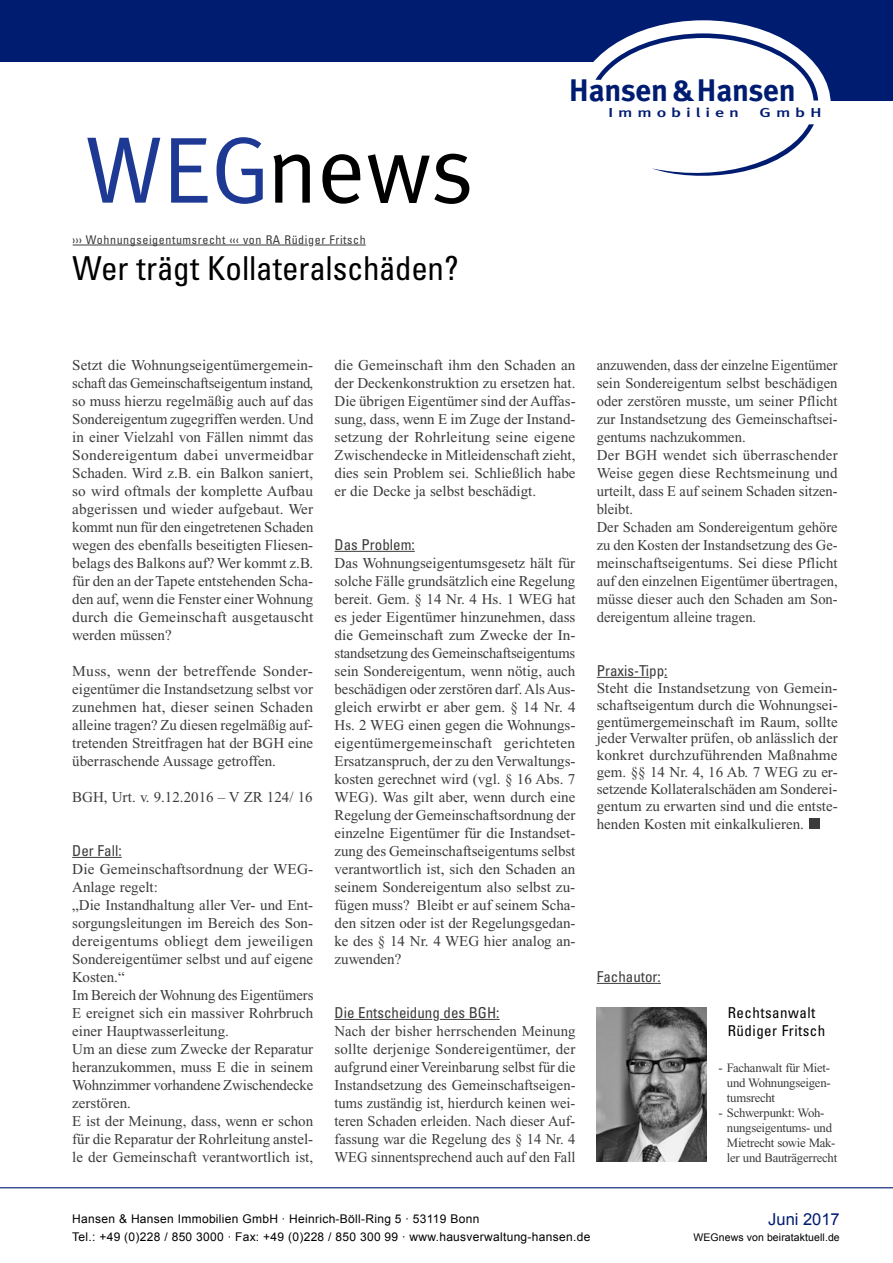
<style>
.page{position:relative;width:893px;height:1263px;background:#fff}
.page>*{position:absolute;margin:0;border:0;box-sizing:border-box;transform-origin:0 0}
.t1{font:94.5px "Meta";color:#000}
.t2{font:condensed 33px "Univers";letter-spacing:-.01em;color:#000}
.t3{font:700 31.2px "Meta Plus";letter-spacing:-.01em;color:#001c71}
.t4{font:16.5px "Arial";color:#001c71}
.t5{font:15px/18px "Times New Roman";color:#3b3b3a;text-align:justify}
.t6{font:15px/18px "Times New Roman";color:#3b3b3a;scale:.96 1}
.t7{font:condensed 15px "Univers";color:#3b3b3a}
.t8{font:condensed 15px/18px "Univers";letter-spacing:.03em;color:#000}
.t9{font:500 13.05px "Meta Plus";letter-spacing:.265em;color:#001c71;scale:1.4 1}
.t10{font:12.75px/15px "Times New Roman";letter-spacing:-.02em;color:#3b3b3a;text-align:justify}
.t11{font:12px/18px "Arial";letter-spacing:.025em;color:#000}
.t12{font:condensed 12px "Univers";letter-spacing:.05em;color:#3b3b3a}
.t13{font:10.5px "Arial";letter-spacing:.01em;color:#000}
.s1{color:#1d3994}
</style>
<div class="page">
<div style="left:0;top:0;width:893px;height:61px;background:#001c71"></div>
<svg style="left:576px;top:20px;width:317px;height:156px"></svg>
<hr style="left:0;top:1187px;width:893px;height:1px;background:#001c71">
<img style="left:597px;top:1007px;width:110px;height:155px">
<hr style="left:597px;top:983px;width:64px;height:1px;background:#3b3b3a">
<hr style="left:72px;top:857px;width:50px;height:1px;background:#3b3b3a">
<hr style="left:334px;top:551px;width:81px;height:1px;background:#3b3b3a">
<hr style="left:334px;top:1019px;width:98px;height:1px;background:#3b3b3a">
<hr style="left:440px;top:1019px;width:60px;height:1px;background:#3b3b3a">
<hr style="left:73px;top:245px;width:235px;height:1px;background:#3b3b3a">
<hr style="left:315px;top:245px;width:51px;height:1px;background:#3b3b3a">
<hr style="left:597px;top:677px;width:52px;height:1px;background:#3b3b3a">
<div style="left:810px;top:818px;width:10px;height:11px;background:#3b3b3a"></div>
<h3 class="t3" style="left:569px;top:72px;width:228px">Hansen&amp; Hansen</h3>
<h1 class="t1" style="left:85px;top:115px;width:390px"><span class="s1">WEG</span>news</h1>
<p class="t12" style="left:73px;top:232px;width:295px">››› Wohnungseigentumsrecht ‹‹‹ von RA Rüdiger Fritsch</p>
<h2 class="t2" style="left:72px;top:247px;width:388px">Wer trägt Kollateralschäden?</h2>
<p class="t9" style="left:608px;top:105px;width:95px">Immobilien</p>
<p class="t9" style="left:760px;top:105px;width:46px">GmbH</p>
<p class="t5" style="left:72px;top:356px;width:243px">Setzt die Wohnungseigentümergemein&shy;schaft das Gemeinschaftseigentum instand, so muss hierzu regelmäßig auch auf das Sondereigentum zugegriffen werden. Und in einer Vielzahl von Fällen nimmt das Sondereigentum dabei unvermeidbar Schaden. Wird z.B. ein Balkon saniert, so wird oftmals der komplette Aufbau abgerissen und wieder aufgebaut. Wer kommt nun für den eingetretenen Schaden wegen des ebenfalls beseitigten Fliesen&shy;belags des Balkons auf? Wer kommt z.B. für den an der Tapete entstehenden Scha&shy;den auf, wenn die Fenster einer Wohnung durch die Gemeinschaft ausgetauscht werden müssen?</p>
<p class="t5" style="left:72px;top:662px;width:242px">Muss, wenn der betreffende Sonder&shy;eigentümer die Instandsetzung selbst vor zunehmen hat, dieser seinen Schaden alleine tragen? Zu diesen regelmäßig auf&shy;tretenden Streitfragen hat der BGH eine überraschende Aussage getroffen.</p>
<p class="t5" style="left:72px;top:788px;width:242px">BGH, Urt. v. 9.12.2016 – V ZR 124/ 16</p>
<p class="t7" style="left:72px;top:841px;width:51px">Der Fall:</p>
<p class="t5" style="left:72px;top:860px;width:243px;text-align:left">Die Gemeinschaftsordnung der WEG-Anlage regelt:<br>„Die Instandhaltung aller Ver- und Ent&shy;sorgungsleitungen im Bereich des Son&shy;dereigentums obliegt dem jeweiligen Sondereigentümer selbst und auf eigene Kosten.“<br>Im Bereich der Wohnung des Eigentümers E ereignet sich ein massiver Rohrbruch einer Hauptwasserleitung.<br>Um an diese zum Zwecke der Reparatur heranzukommen, muss E die in seinem Wohnzimmer vorhandene Zwischendecke zerstören.<br>E ist der Meinung, dass, wenn er schon für die Reparatur der Rohrleitung anstel&shy;le der Gemeinschaft verantwortlich ist,</p>
<p class="t5" style="left:334px;top:356px;width:243px">die Gemeinschaft ihm den Schaden an der Deckenkonstruktion zu ersetzen hat.<br>Die übrigen Eigentümer sind der Auffas&shy;sung, dass, wenn E im Zuge der Instand&shy;setzung der Rohrleitung seine eigene Zwischendecke in Mitleidenschaft zieht, dies sein Problem sei. Schließlich habe er die Decke ja selbst beschädigt.</p>
<p class="t7" style="left:334px;top:535px;width:82px">Das Problem:</p>
<p class="t5" style="left:334px;top:554px;width:243px">Das Wohnungseigentumsgesetz hält für solche Fälle grundsätzlich eine Regelung bereit. Gem. § 14 Nr. 4 Hs. 1 WEG hat es jeder Eigentümer hinzunehmen, dass die Gemeinschaft zum Zwecke der In&shy;standsetzung des Gemeinschaftseigentums sein Sondereigentum, wenn nötig, auch beschädigen oder zerstören darf. Als Aus&shy;gleich erwirbt er aber gem. § 14 Nr. 4<br>Hs. 2 WEG einen gegen die Wohnungs&shy;eigentümergemeinschaft gerichteten Ersatzanspruch, der zu den Verwaltungs&shy;kosten gerechnet wird (vgl. § 16 Abs. 7<br>WEG). Was gilt aber, wenn durch eine Regelung der Gemeinschaftsordnung der einzelne Eigentümer für die Instandset&shy;zung des Gemeinschaftseigentums selbst verantwortlich ist, sich den Schaden an seinem Sondereigentum also selbst zu&shy;fügen muss? Bleibt er auf seinem Scha&shy;den sitzen oder ist der Regelungsgedan&shy;ke des § 14 Nr. 4 WEG hier analog an&shy;zuwenden?</p>
<p class="t7" style="left:334px;top:1003px;width:167px">Die Entscheidung des BGH:</p>
<p class="t5" style="left:334px;top:1022px;width:243px">Nach der bisher herrschenden Meinung sollte derjenige Sondereigentümer, der aufgrund einer Vereinbarung selbst für die Instandsetzung des Gemeinschaftseigen&shy;tums zuständig ist, hierdurch keinen wei&shy;teren Schaden erleiden. Nach dieser Auf&shy;fassung war die Regelung des § 14 Nr. 4<br>WEG sinnentsprechend auch auf den Fall</p>
<p class="t6" style="left:597px;top:356px;width:253px">anzuwenden, dass der einzelne Eigentümer sein Sondereigentum selbst beschädigen oder zerstören musste, um seiner Pflicht zur Instandsetzung des Gemeinschaftsei&shy;gentums nachzukommen.<br>Der BGH wendet sich überraschender Weise gegen diese Rechtsmeinung und urteilt, dass E auf seinem Schaden sitzen&shy;bleibt.<br>Der Schaden am Sondereigentum gehöre zu den Kosten der Instandsetzung des Ge&shy;meinschaftseigentums. Sei diese Pflicht auf den einzelnen Eigentümer übertragen, müsse dieser auch den Schaden am Son&shy;dereigentum alleine tragen.</p>
<p class="t7" style="left:597px;top:661px;width:72px">Praxis-Tipp:</p>
<p class="t5" style="left:597px;top:679px;width:242px;line-height:17px">Steht die Instandsetzung von Gemein&shy;schaftseigentum durch die Wohnungsei&shy;gentümergemeinschaft im Raum, sollte jeder Verwalter prüfen, ob anlässlich der konkret durchzuführenden Maßnahme gem. §§ 14 Nr. 4, 16 Ab. 7 WEG zu er&shy;setzende Kollateralschäden am Sonderei&shy;gentum zu erwarten sind und die entste&shy;henden Kosten mit einkalkulieren.</p>
<p class="t7" style="left:597px;top:967px;width:66px">Fachautor:</p>
<p class="t8" style="left:728px;top:1003px;width:99px">Rechtsanwalt<br>Rüdiger Fritsch</p>
<p class="t10" style="left:727px;top:1060px;width:105px;text-indent:-9px">- Fachanwalt für Miet&shy;und Wohnungseigen&shy;tumsrecht</p>
<p class="t10" style="left:727px;top:1105px;width:112px;text-align:left;text-indent:-9px">- Schwerpunkt: Woh&shy;nungseigentums- und<br>Mietrecht sowie Mak&shy;ler und Bauträgerrecht</p>
<p class="t11" style="left:72px;top:1210px;width:520px">Hansen &amp; Hansen Immobilien GmbH · Heinrich-Böll-Ring 5 · 53119 Bonn<br>Tel.: +49 (0)228 / 850 3000 · Fax: +49 (0)228 / 850 300 99 · www.hausverwaltung-hansen.de</p>
<p class="t4" style="left:768px;top:1208px;width:73px">Juni 2017</p>
<p class="t13" style="left:693px;top:1230px;width:148px">WEGnews von beirataktuell.de</p>
</div>
